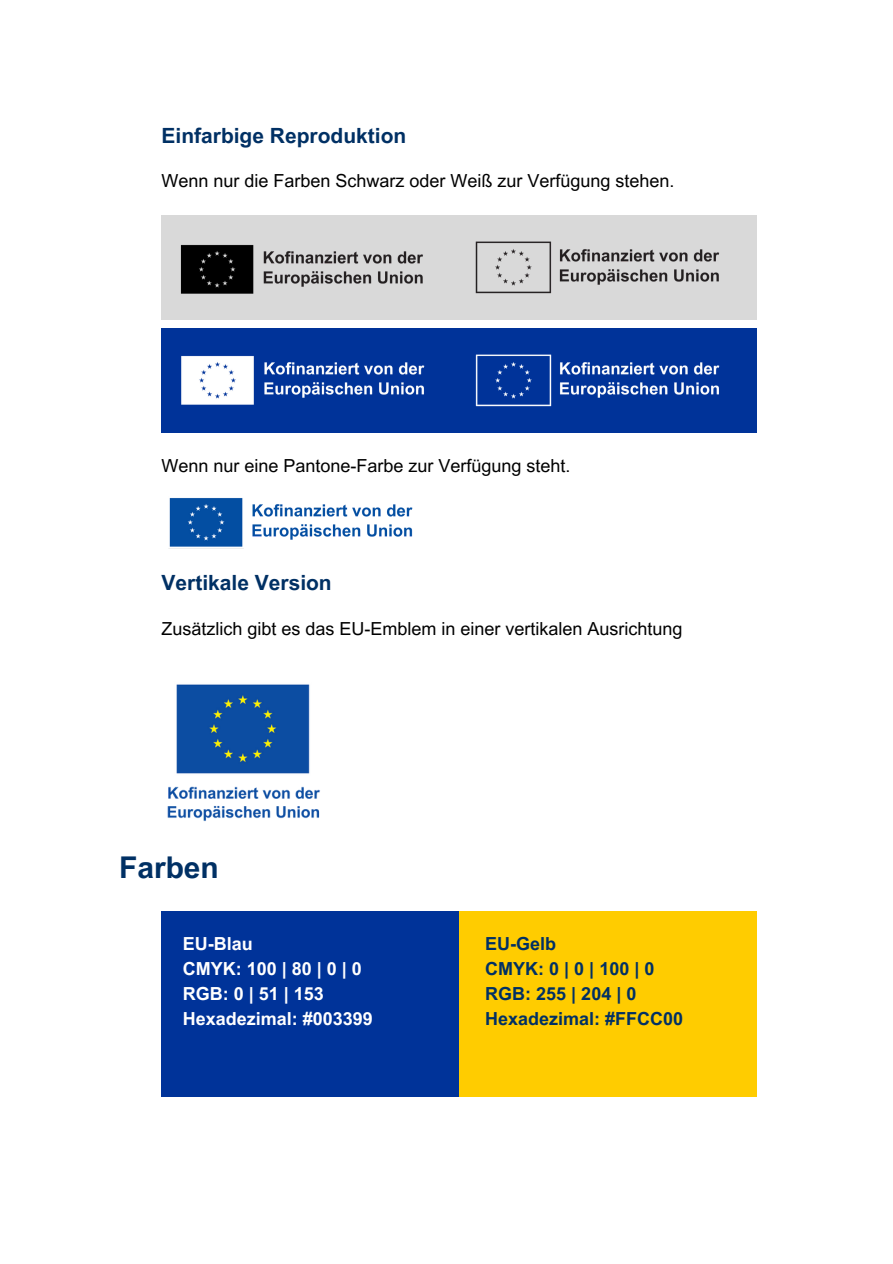
<style>
.page{position:relative;width:893px;height:1264px;background:#fff}
.page>*{position:absolute;margin:0;border:0;box-sizing:border-box;transform-origin:0 0}
.t1{font:700 30px "Arial MT Pro";color:#003064}
.t2{font:700 21px "Arial MT Pro";color:#003064}
.t3{font:18px "Arial MT Pro";color:#000}
.t4{font:700 18px "Arial MT Pro";color:#fff}
.t5{font:700 18px "Arial MT Pro";color:#003064}
</style>
<div class="page">
<div style="left:161px;top:215px;width:595px;height:105px;background:#d9d9d9"></div>
<img style="left:180px;top:244px;width:243px;height:50px">
<img style="left:475px;top:241px;width:245px;height:53px">
<div style="left:161px;top:328px;width:595px;height:105px;background:#039"></div>
<img style="left:475px;top:354px;width:245px;height:53px">
<img style="left:181px;top:355px;width:244px;height:50px">
<img style="left:168px;top:498px;width:245px;height:51px">
<img style="left:167px;top:684px;width:153px;height:138px">
<div style="left:161px;top:911px;width:298px;height:186px;background:#039"></div>
<div style="left:459px;top:911px;width:297px;height:186px;background:#fc0"></div>
<p class="t2" style="left:161px;top:128px;width:246px">Einfarbige Reproduktion</p>
<p class="t3" style="left:161px;top:174px;width:514px">Wenn nur die Farben Schwarz oder Weiß zur Verfügung stehen.</p>
<p class="t3" style="left:161px;top:459px;width:410px">Wenn nur eine Pantone-Farbe zur Verfügung steht.</p>
<p class="t2" style="left:161px;top:575px;width:172px">Vertikale Version</p>
<p class="t3" style="left:161px;top:621px;width:522px">Zusätzlich gibt es das EU-Emblem in einer vertikalen Ausrichtung</p>
<p class="t1" style="left:119px;top:856px;width:101px">Farben</p>
<p class="t4" style="left:183px;top:937px;width:71px">EU-Blau</p>
<p class="t4" style="left:183px;top:962px;width:181px">CMYK: 100 | 80 | 0 | 0</p>
<p class="t4" style="left:183px;top:986px;width:143px">RGB: 0 | 51 | 153</p>
<p class="t4" style="left:183px;top:1011px;width:191px">Hexadezimal: #003399</p>
<p class="t5" style="left:485px;top:937px;width:72px">EU-Gelb</p>
<p class="t5" style="left:485px;top:962px;width:171px">CMYK:0|0|100|0</p>
<p class="t5" style="left:485px;top:986px;width:153px">RGB: 255 | 204 | 0</p>
<p class="t5" style="left:485px;top:1011px;width:199px">Hexadezimal: #FFCC00</p>
</div>
